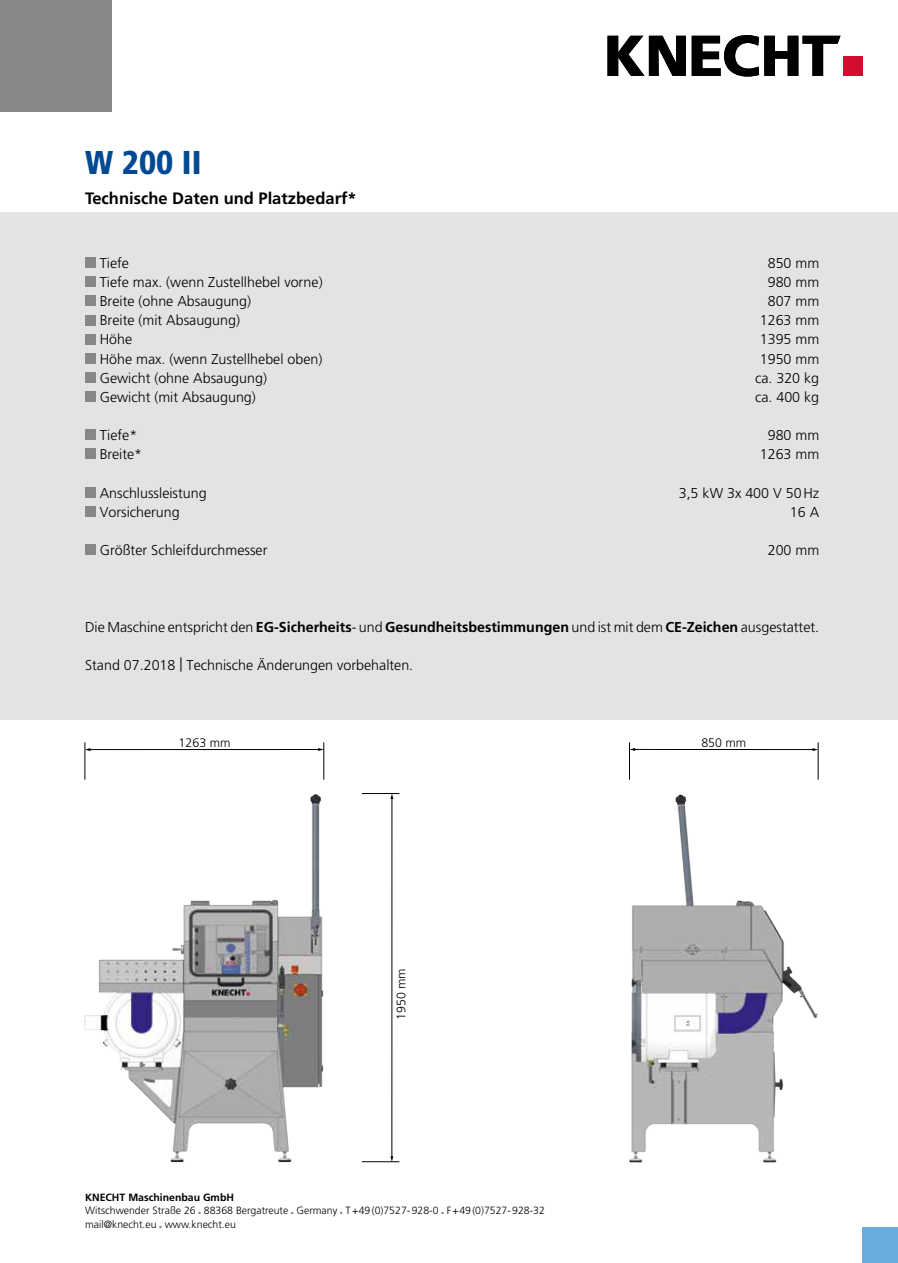
<style>
.page{position:relative;width:898px;height:1263px;background:#fff}
.page>*{position:absolute;margin:0;border:0;box-sizing:border-box;transform-origin:0 0}
.t1{font:900 condensed 33px "Frutiger LT";color:#004993}
.t2{font:700 16.5px "Frutiger LT";color:#000}
.t3{font:300 14.25px "Frutiger LT";color:#000}
.t4{font:300 12.45px "Frutiger LT";color:#000}
.t5{font:300 10.5px/13.5px "Frutiger LT";color:#000}
.s1{font-weight:700}
.s2{color:#878786}
</style>
<div class="page">
<div style="left:0;top:213px;width:897px;height:507px;background:#e3e3e3"></div>
<div style="left:0;top:0;width:112px;height:112px;background:#878786"></div>
<div style="left:862px;top:1228px;width:35px;height:35px;background:#69acdf"></div>
<img style="left:84px;top:742px;width:316px;height:421px">
<hr style="left:391px;top:798px;width:1px;height:359px;background:#000">
<svg style="left:390px;top:1156px;width:3px;height:5px"></svg>
<svg style="left:390px;top:794px;width:3px;height:5px"></svg>
<hr style="left:362px;top:793px;width:37px;height:1px;background:#000">
<hr style="left:362px;top:1161px;width:37px;height:1px;background:#000">
<hr style="left:89px;top:749px;width:230px;height:1px;background:#000">
<svg style="left:318px;top:748px;width:5px;height:3px"></svg>
<hr style="left:323px;top:742px;width:1px;height:38px;background:#000">
<hr style="left:85px;top:742px;width:1px;height:38px;background:#000">
<img style="left:629px;top:742px;width:190px;height:421px">
<hr style="left:634px;top:749px;width:179px;height:1px;background:#000">
<svg style="left:630px;top:748px;width:5px;height:3px"></svg>
<svg style="left:812px;top:748px;width:5px;height:3px"></svg>
<hr style="left:817px;top:742px;width:1px;height:38px;background:#000">
<hr style="left:629px;top:742px;width:1px;height:38px;background:#000">
<svg style="left:607px;top:36px;width:78px;height:40px"></svg>
<svg style="left:691px;top:35px;width:67px;height:42px"></svg>
<svg style="left:764px;top:36px;width:76px;height:40px"></svg>
<div style="left:843px;top:57px;width:19px;height:19px;background:#d50c2f"></div>
<div style="left:85px;top:257px;width:11px;height:11px;background:#878786"></div>
<div style="left:85px;top:276px;width:11px;height:11px;background:#878786"></div>
<div style="left:85px;top:296px;width:11px;height:10px;background:#878786"></div>
<div style="left:85px;top:315px;width:11px;height:10px;background:#878786"></div>
<div style="left:85px;top:334px;width:11px;height:10px;background:#878786"></div>
<div style="left:85px;top:353px;width:11px;height:11px;background:#878786"></div>
<div style="left:85px;top:372px;width:11px;height:11px;background:#878786"></div>
<div style="left:85px;top:391px;width:11px;height:11px;background:#878786"></div>
<div style="left:85px;top:429px;width:11px;height:11px;background:#878786"></div>
<div style="left:85px;top:449px;width:11px;height:10px;background:#878786"></div>
<div style="left:85px;top:487px;width:11px;height:10px;background:#878786"></div>
<div style="left:85px;top:506px;width:11px;height:11px;background:#878786"></div>
<div style="left:85px;top:544px;width:11px;height:11px;background:#878786"></div>
<h1 class="t1" style="left:85px;top:142px;width:118px">W 200 II</h1>
<p class="t2" style="left:85px;top:189px;width:273px">Technische Daten und Platzbedarf*</p>
<p class="t3" style="left:100px;top:255px;width:31px">Tiefe</p>
<p class="t3" style="left:767px;top:255px;width:53px">850 mm</p>
<p class="t3" style="left:100px;top:274px;width:224px">Tiefe max. (wenn Zustellhebel vorne)</p>
<p class="t3" style="left:767px;top:274px;width:53px">980 mm</p>
<p class="t3" style="left:100px;top:293px;width:153px">Breite (ohne Absaugung)</p>
<p class="t3" style="left:767px;top:293px;width:53px">807 mm</p>
<p class="t3" style="left:100px;top:312px;width:142px">Breite (mit Absaugung)</p>
<p class="t3" style="left:759px;top:312px;width:61px">1263 mm</p>
<p class="t3" style="left:100px;top:331px;width:34px">Höhe</p>
<p class="t3" style="left:759px;top:331px;width:61px">1395 mm</p>
<p class="t3" style="left:100px;top:351px;width:224px">Höhe max. (wenn Zustellhebel oben)</p>
<p class="t3" style="left:759px;top:351px;width:61px">1950 mm</p>
<p class="t3" style="left:100px;top:370px;width:169px">Gewicht (ohne Absaugung)</p>
<p class="t3" style="left:754px;top:370px;width:66px">ca. 320 kg</p>
<p class="t3" style="left:100px;top:389px;width:157px">Gewicht (mit Absaugung)</p>
<p class="t3" style="left:754px;top:389px;width:66px">ca. 400 kg</p>
<p class="t3" style="left:100px;top:427px;width:39px">Tiefe*</p>
<p class="t3" style="left:767px;top:427px;width:53px">980 mm</p>
<p class="t3" style="left:100px;top:446px;width:44px">Breite*</p>
<p class="t3" style="left:759px;top:446px;width:61px">1263 mm</p>
<p class="t3" style="left:100px;top:484px;width:108px">Anschlussleistung</p>
<p class="t3" style="left:678px;top:484px;width:142px">3,5 kW 3x 400 V 50Hz</p>
<p class="t3" style="left:100px;top:504px;width:81px">Vorsicherung</p>
<p class="t3" style="left:789px;top:504px;width:31px">16 A</p>
<p class="t3" style="left:100px;top:542px;width:169px">Größter Schleifdurchmesser</p>
<p class="t3" style="left:767px;top:542px;width:53px">200 mm</p>
<p class="t3" style="left:85px;top:618px;width:735px">Die Maschine entspricht den <span class="s1">EG-Sicherheits</span>- und <span class="s1">Gesundheitsbestimmungen</span> und ist mit dem <span class="s1">CE-Zeichen</span> ausgestattet.</p>
<p class="t3" style="left:85px;top:657px;width:329px">Stand 07.2018 | Technische Änderungen vorbehalten.</p>
<p class="t4" style="left:178px;top:736px;width:53px">1263 mm</p>
<p class="t4" style="left:394px;top:1020px;width:53px;rotate:-90deg">1950 mm</p>
<p class="t5" style="left:85px;top:1191px;width:461px"><span class="s1">KNECHT Maschinenbau GmbH<br></span>Witschwender Straße 26 <span class="s2">■</span> 88368 Bergatreute <span class="s2">■</span> Germany <span class="s2">■</span> T+49(0)7527-928-0 <span class="s2">■</span> F+49(0)7527-928-32 mail@knecht.eu <span class="s2">■</span> www.knecht.eu</p>
<p class="t4" style="left:701px;top:736px;width:46px">850 mm</p>
</div>
